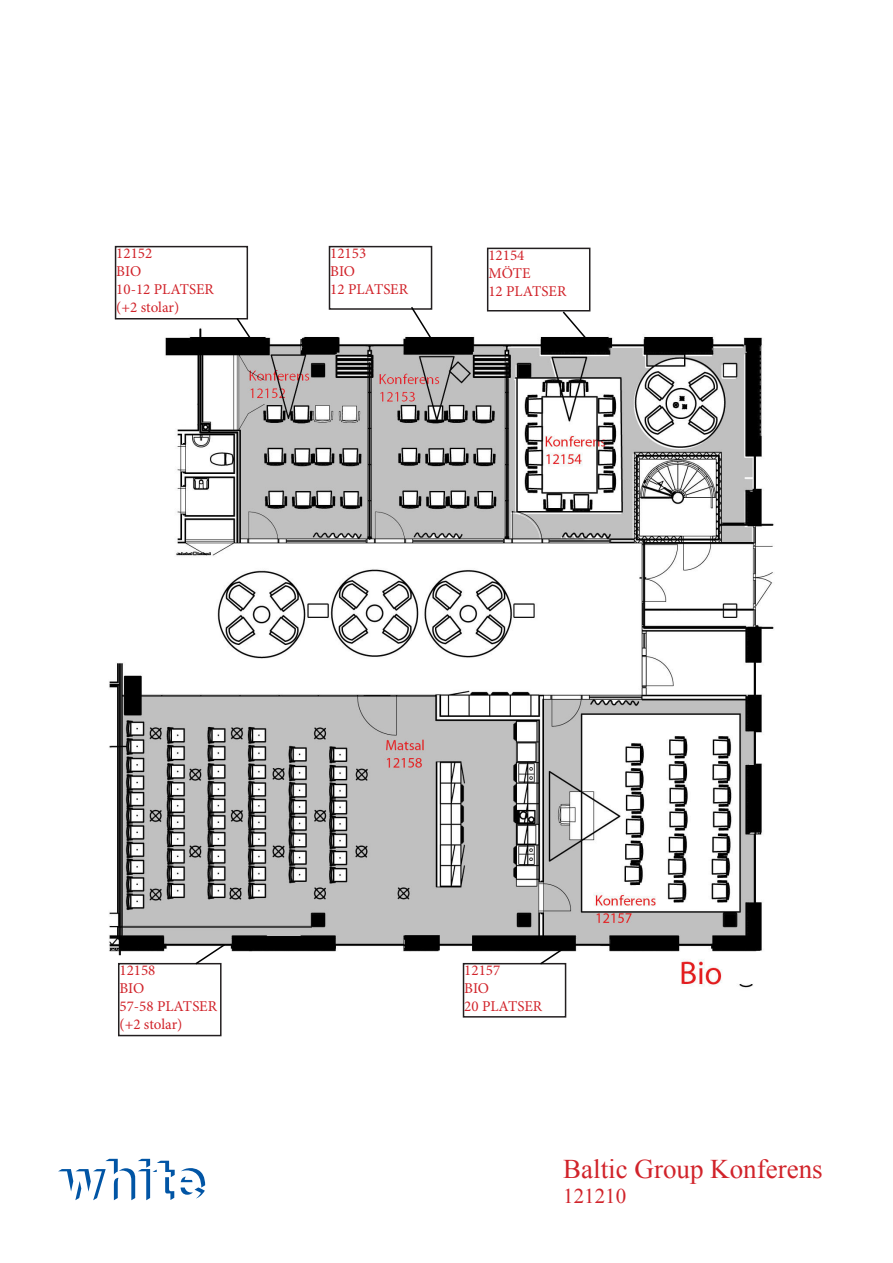
<style>
.page{position:relative;width:893px;height:1263px;background:#fff}
.page>*{position:absolute;margin:0;border:0;box-sizing:border-box;transform-origin:0 0}
.t1{font:27px "Times New Roman";color:#d1232a}
.t2{font:21px "Times New Roman";color:#d1232a}
.t3{font:15px "Minion Pro";color:#d1232a}
</style>
<div class="page">
<svg style="left:58px;top:1159px;width:117px;height:41px"></svg>
<svg style="left:181px;top:1168px;width:24px;height:30px"></svg>
<img style="left:109px;top:307px;width:665px;height:700px">
<div style="left:115px;top:246px;width:133px;height:73px;border:2px solid #231f20"></div>
<div style="left:329px;top:246px;width:103px;height:64px;border:2px solid #231f20"></div>
<div style="left:487px;top:248px;width:103px;height:63px;border:2px solid #231f20"></div>
<svg style="left:235px;top:316px;width:23px;height:33px"></svg>
<svg style="left:410px;top:305px;width:29px;height:44px"></svg>
<svg style="left:561px;top:310px;width:36px;height:41px"></svg>
<div style="left:118px;top:963px;width:104px;height:73px;border:2px solid #231f20"></div>
<div style="left:463px;top:963px;width:103px;height:54px;border:2px solid #231f20"></div>
<svg style="left:194px;top:942px;width:33px;height:24px"></svg>
<svg style="left:538px;top:942px;width:33px;height:24px"></svg>
<p class="t3" style="left:116px;top:243px;width:37px">12152</p>
<p class="t3" style="left:116px;top:261px;width:26px">BIO</p>
<p class="t3" style="left:116px;top:279px;width:99px">10-12 PLATSER</p>
<p class="t3" style="left:116px;top:297px;width:64px">(+2 stolar)</p>
<p class="t3" style="left:330px;top:243px;width:37px">12153</p>
<p class="t3" style="left:330px;top:261px;width:26px">BIO</p>
<p class="t3" style="left:330px;top:279px;width:79px">12 PLATSER</p>
<p class="t3" style="left:488px;top:245px;width:38px">12154</p>
<p class="t3" style="left:488px;top:263px;width:44px">MÖTE</p>
<p class="t3" style="left:488px;top:281px;width:79px">12 PLATSER</p>
<p class="t3" style="left:119px;top:960px;width:37px">12158</p>
<p class="t3" style="left:119px;top:978px;width:26px">BIO</p>
<p class="t3" style="left:119px;top:996px;width:99px">57-58 PLATSER</p>
<p class="t3" style="left:119px;top:1014px;width:64px">(+2 stolar)</p>
<p class="t3" style="left:464px;top:960px;width:37px">12157</p>
<p class="t3" style="left:464px;top:978px;width:26px">BIO</p>
<p class="t3" style="left:464px;top:996px;width:79px">20 PLATSER</p>
<h1 class="t1" style="left:563px;top:1150px;width:261px">Baltic Group Konferens</h1>
<h2 class="t2" style="left:563px;top:1181px;width:64px">121210</h2>
</div>
